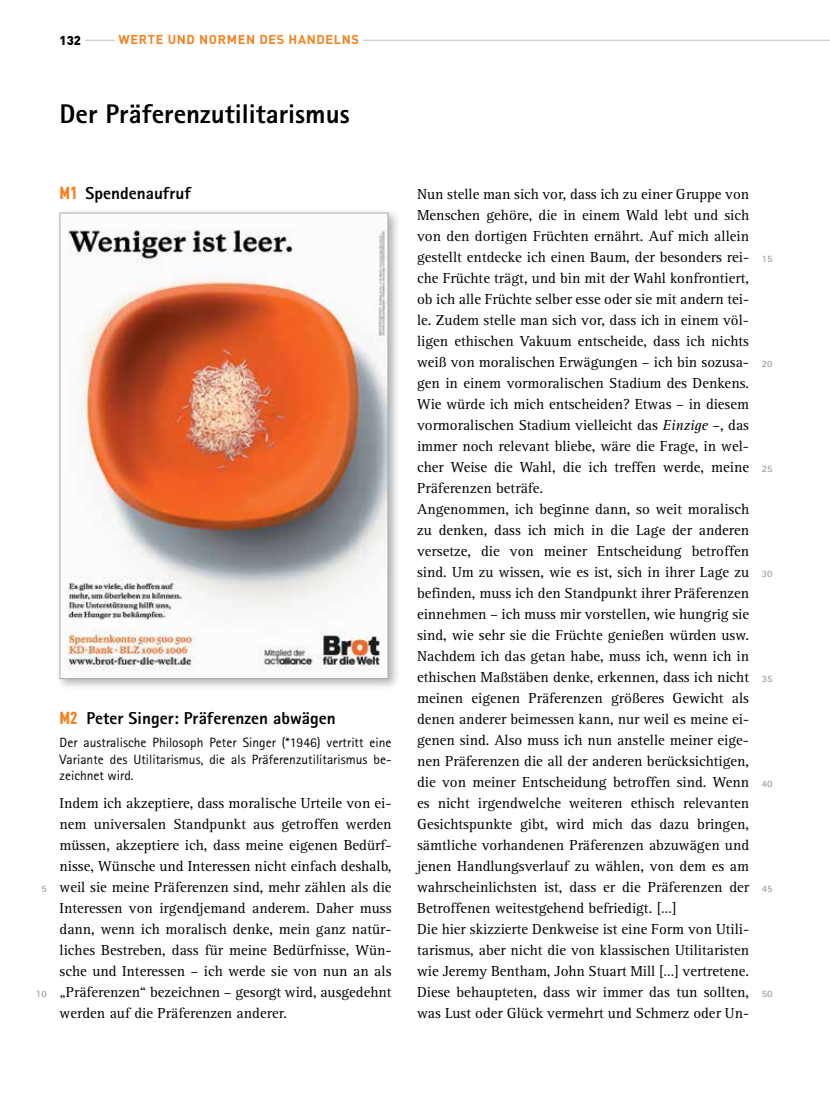
<style>
.page{position:relative;width:830px;height:1106px;background:#fff}
.page>*{position:absolute;margin:0;border:0;box-sizing:border-box;transform-origin:0 0}
.t1{font:800 27px "Rotis Sans Serif";color:#000}
.t2{font:800 17.25px "Rotis Sans Serif";color:#000}
.t3{font:15px/21px "Rotis Serif";color:#000;text-align:justify}
.t4{font:13.5px/16.2px "Rotis Sans Serif";color:#000;text-align:justify}
.t5{font:700 12.75px "DIN";letter-spacing:.05em;color:#f58220}
.t6{font:900 12.75px "DIN";color:#000}
.t7{font:800 9.75px "Rotis Sans Serif";color:#a7a9ac}
.s1{font-family:"DIN Cond";font-weight:900;color:#f58220}
.s2{font-style:italic}
</style>
<div class="page">
<hr style="left:60px;top:40px;width:769px;height:1px;background:#bcbec0">
<div style="left:60px;top:34px;width:25px;height:22px;background:#fff"></div>
<div style="left:115px;top:34px;width:247px;height:33px;background:#fff"></div>
<div style="left:56px;top:209px;width:344px;height:482px;background:#000;opacity:.3"></div>
<img style="left:62px;top:215px;width:324px;height:462px">
<div style="left:60px;top:213px;width:328px;height:466px;border:1px solid #a7a9ac"></div>
<p class="t6" style="left:60px;top:32px;width:23px">132</p>
<p class="t5" style="left:118px;top:31px;width:242px">WERTE UND NORMEN DES HANDELNS</p>
<h1 class="t1" style="left:60px;top:97px;width:291px">Der Präferenzutilitarismus</h1>
<p class="t2" style="left:60px;top:182px;width:133px"><span class="s1">M1</span> Spendenaufruf</p>
<p class="t7" style="left:41px;top:882px;width:7px">5</p>
<p class="t7" style="left:36px;top:987px;width:12px">10</p>
<p class="t2" style="left:60px;top:707px;width:277px"><span class="s1">M2</span> Peter Singer: Präferenzen abwägen</p>
<p class="t4" style="left:60px;top:734px;width:333px">Der australische Philosoph Peter Singer (*1946) vertritt eine Variante des Utilitarismus, die als Präferenzutilitarismus be&shy;zeichnet wird.</p>
<p class="t3" style="left:60px;top:793px;width:333px">Indem ich akzeptiere, dass moralische Urteile von ei&shy;nem universalen Standpunkt aus getroffen werden müssen, akzeptiere ich, dass meine eigenen Bedürf&shy;nisse, Wünsche und Interessen nicht einfach deshalb, weil sie meine Präferenzen sind, mehr zählen als die Interessen von irgendjemand anderem. Daher muss dann, wenn ich moralisch denke, mein ganz natür&shy;liches Bestreben, dass für meine Bedürfnisse, Wün&shy;sche und Interessen – ich werde sie von nun an als „Präferenzen“ bezeichnen – gesorgt wird, ausgedehnt werden auf die Präferenzen anderer.</p>
<p class="t3" style="left:417px;top:184px;width:333px;text-align:left">Nun stelle man sich vor, dass ich zu einer Gruppe von Menschen gehöre, die in einem Wald lebt und sich von den dortigen Früchten ernährt. Auf mich allein gestellt entdecke ich einen Baum, der besonders rei&shy;che Früchte trägt, und bin mit der Wahl konfrontiert, ob ich alle Früchte selber esse oder sie mit andern tei&shy;le. Zudem stelle man sich vor, dass ich in einem völ&shy;ligen ethischen Vakuum entscheide, dass ich nichts weiß von moralischen Erwägungen – ich bin sozusa&shy;gen in einem vormoralischen Stadium des Denkens.<br>Wie würde ich mich entscheiden? Etwas – in diesem vormoralischen Stadium vielleicht das <span class="s2">Einzige</span> –, das immer noch relevant bliebe, wäre die Frage, in wel&shy;cher Weise die Wahl, die ich treffen werde, meine Präferenzen beträfe.<br>Angenommen, ich beginne dann, so weit moralisch zu denken, dass ich mich in die Lage der anderen versetze, die von meiner Entscheidung betroffen sind. Um zu wissen, wie es ist, sich in ihrer Lage zu befinden, muss ich den Standpunkt ihrer Präferenzen einnehmen – ich muss mir vorstellen, wie hungrig sie sind, wie sehr sie die Früchte genießen würden usw.<br>Nachdem ich das getan habe, muss ich, wenn ich in ethischen Maßstäben denke, erkennen, dass ich nicht meinen eigenen Präferenzen größeres Gewicht als denen anderer beimessen kann, nur weil es meine ei&shy;genen sind. Also muss ich nun anstelle meiner eige&shy;nen Präferenzen die all der anderen berücksichtigen, die von meiner Entscheidung betroffen sind. Wenn es nicht irgendwelche weiteren ethisch relevanten Gesichtspunkte gibt, wird mich das dazu bringen, sämtliche vorhandenen Präferenzen abzuwägen und jenen Handlungsverlauf zu wählen, von dem es am wahrscheinlichsten ist, dass er die Präferenzen der Betroffenen weitestgehend befriedigt. […]<br>Die hier skizzierte Denkweise ist eine Form von Utili&shy;tarismus, aber nicht die von klassischen Utilitaristen wie Jeremy Bentham, John Stuart Mill […] vertretene.<br>Diese behaupteten, dass wir immer das tun sollten, was Lust oder Glück vermehrt und Schmerz oder Un-</p>
<p class="t7" style="left:761px;top:252px;width:12px">15</p>
<p class="t7" style="left:761px;top:357px;width:12px">20</p>
<p class="t7" style="left:761px;top:462px;width:12px">25</p>
<p class="t7" style="left:761px;top:567px;width:12px">30</p>
<p class="t7" style="left:761px;top:672px;width:12px">35</p>
<p class="t7" style="left:761px;top:777px;width:12px">40</p>
<p class="t7" style="left:761px;top:882px;width:12px">45</p>
<p class="t7" style="left:761px;top:987px;width:12px">50</p>
</div>
